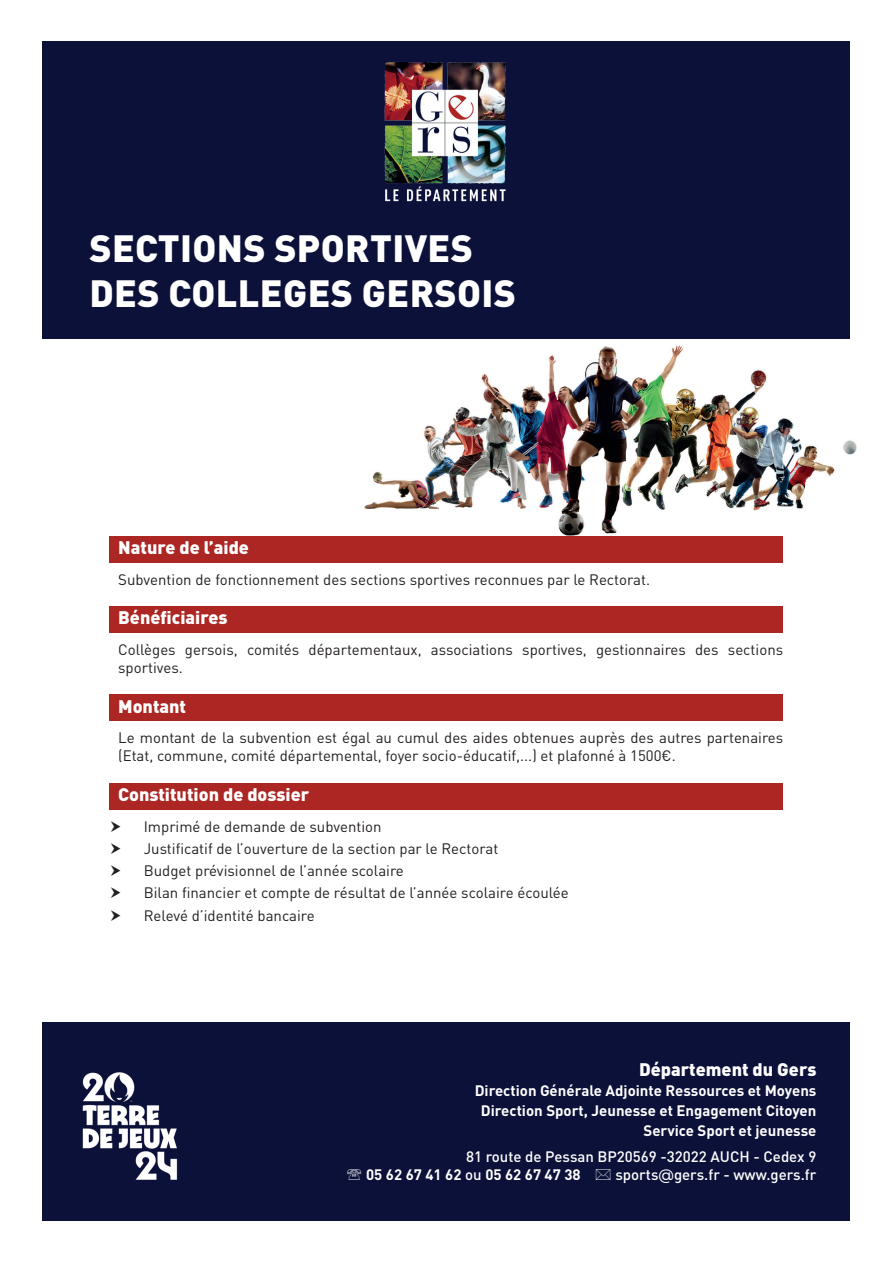
<style>
.page{position:relative;width:893px;height:1263px;background:#fff}
.page>*{position:absolute;margin:0;border:0;box-sizing:border-box;transform-origin:0 0}
.t1{font:900 37.5px/45px "DIN Pro";letter-spacing:.01em;color:#fff}
.t2{font:900 18px "DIN Pro";color:#fff}
.t3{font:15px/22.2px "DIN Pro";color:#231f20}
.t4{font:700 15px/20.1px "DIN Pro";color:#fff;text-align:right}
.t5{font:500 15px/18px "DIN Pro";color:#fff}
.s1{font-weight:700}
.s2{font-family:"Montserrat"}
</style>
<div class="page">
<img style="left:364px;top:345px;width:493px;height:191px">
<div style="left:43px;top:41px;width:807px;height:298px;background:#0c1139"></div>
<div style="left:110px;top:536px;width:673px;height:26px;background:#ac2623"></div>
<div style="left:110px;top:606px;width:673px;height:27px;background:#ac2623"></div>
<div style="left:110px;top:694px;width:673px;height:27px;background:#ac2623"></div>
<div style="left:110px;top:783px;width:673px;height:26px;background:#ac2623"></div>
<div style="left:43px;top:1022px;width:807px;height:198px;background:#0c1139"></div>
<img style="left:384px;top:61px;width:122px;height:141px">
<img style="left:82px;top:1072px;width:96px;height:108px">
<h1 class="t1" style="left:89px;top:224px;width:428px">SECTIONS SPORTIVES<br>DES COLLEGES GERSOIS</h1>
<p class="t2" style="left:118px;top:535px;width:132px">Nature de l’aide</p>
<p class="t3" style="left:118px;top:567px;width:533px">Subvention de fonctionnement des sections sportives reconnues par le Rectorat.</p>
<p class="t2" style="left:118px;top:605px;width:111px">Bénéficiaires</p>
<p class="t3" style="left:118px;top:640px;width:666px;line-height:18px">Collèges gersois, comités départementaux, associations sportives, gestionnaires des sections sportives.</p>
<p class="t2" style="left:118px;top:694px;width:69px">Montant</p>
<p class="t3" style="left:118px;top:728px;width:667px;line-height:18px">Le montant de la subvention est égal au cumul des aides obtenues auprès des autres partenaires (Etat, commune, comité départemental, foyer socio-éducatif,...) et plafonné à 1500€.</p>
<p class="t2" style="left:118px;top:782px;width:193px">Constitution de dossier</p>
<p class="t3" style="left:144px;top:814px;width:427px">Imprimé de demande de subvention<br>Justificatif de l’ouverture de la section par le Rectorat<br>Budget prévisionnel de l’année scolaire<br>Bilan financier et compte de résultat de l’année scolaire écoulée Relevé d’identité bancaire</p>
<p class="t2" style="left:639px;top:1057px;width:179px">Département du Gers</p>
<p class="t4" style="left:475px;top:1079px;width:343px">Direction Générale Adjointe Ressources et Moyens<br>Direction Sport, Jeunesse et Engagement Citoyen<br>Service Sport et jeunesse</p>
<p class="t5" style="left:366px;top:1147px;width:452px;text-indent:100px">81 route de Pessan BP20569 -32022 AUCH - Cedex 9<br><span class="s1">05 62 67 41 62</span> ou <span class="s1">05 62 67 47 38</span></p>
<p class="t5" style="left:615px;top:1165px;width:202px">sports<span class="s2">@</span>gers.fr - www.gers.fr</p>
</div>
